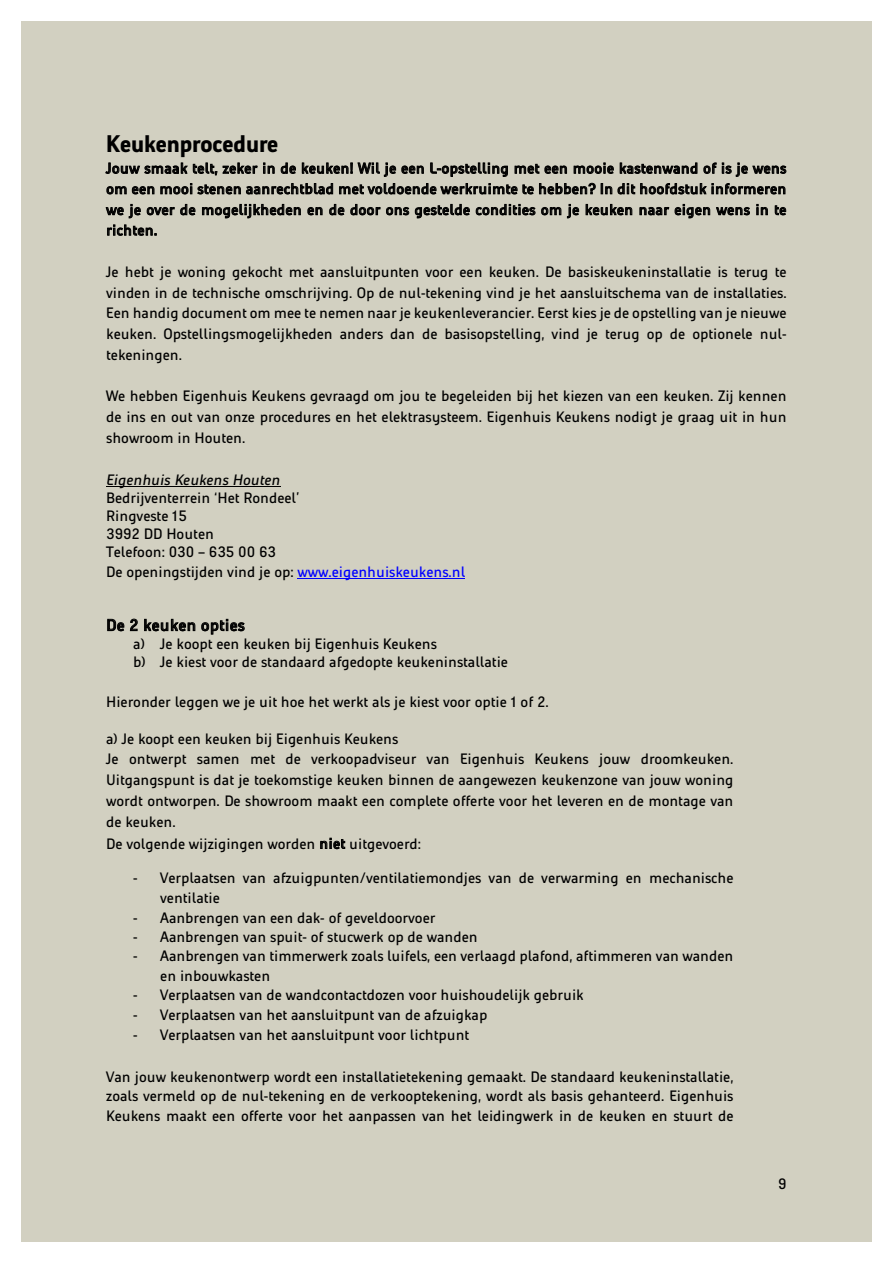
<style>
.page{position:relative;width:893px;height:1263px;background:#fff}
.page>*{position:absolute;margin:0;border:0;box-sizing:border-box;transform-origin:0 0}
.t1{font:900 24.15px "Heijmans Con";color:#000}
.t2{font:16.2px "Heijmans";letter-spacing:.02em;color:#000}
.t3{font:15.15px/20.7px "Heijmans";letter-spacing:-.005em;color:#000}
.t4{font:italic 15.15px "Heijmans";letter-spacing:-.005em;color:#000}
.t5{font:14.85px/20.7px "Heijmans";letter-spacing:.015em;color:#000;text-align:justify}
.s1{color:#00f}
.s2{font-size:14.85px}
</style>
<div class="page">
<div style="left:21px;top:21px;width:851px;height:1221px;background:#d2d0c1"></div>
<hr style="left:106px;top:486px;width:174px;height:1px;background:#000">
<hr style="left:297px;top:578px;width:168px;height:1px;background:#00f">
<h1 class="t1" style="left:106px;top:129px;width:174px">Keukenprocedure</h1>
<p class="t5" style="left:106px;top:158px;width:682px">Jouw smaak telt, zeker in de keuken! Wil je een L-opstelling met een mooie kastenwand of is je wens om een mooi stenen aanrechtblad met voldoende werkruimte te hebben? In dit hoofdstuk informeren we je over de mogelijkheden en de door ons gestelde condities om je keuken naar eigen wens in te richten.</p>
<p class="t3" style="left:106px;top:261px;width:682px;text-align:justify">Je hebt je woning gekocht met aansluitpunten voor een keuken. De basiskeukeninstallatie is terug te vinden in de technische omschrijving. Op de nul-tekening vind je het aansluitschema van de installaties.<br>Een handig document om mee te nemen naar je keukenleverancier. Eerst kies je de opstelling van je nieuwe keuken. Opstellingsmogelijkheden anders dan de basisopstelling, vind je terug op de optionele nul&shy;tekeningen.</p>
<p class="t3" style="left:106px;top:386px;width:682px;text-align:justify">We hebben Eigenhuis Keukens gevraagd om jou te begeleiden bij het kiezen van een keuken. Zij kennen de ins en out van onze procedures en het elektrasysteem. Eigenhuis Keukens nodigt je graag uit in hun showroom in Houten.</p>
<p class="t4" style="left:106px;top:471px;width:176px">Eigenhuis Keukens Houten</p>
<p class="t3" style="left:106px;top:489px;width:195px;line-height:18px">Bedrijventerrein ‘Het Rondeel’<br>Ringveste 15<br>3992 DD Houten<br>Telefoon: 030 – 635 00 63</p>
<p class="t3" style="left:106px;top:561px;width:361px">De openingstijden vind je op: <span class="s1">www.eigenhuiskeukens.nl</span></p>
<p class="t2" style="left:106px;top:615px;width:140px">De 2 keuken opties</p>
<p class="t3" style="left:133px;top:635px;width:376px;line-height:18px">a) Je koopt een keuken bij Eigenhuis Keukens<br>b) Je kiest voor de standaard afgedopte keukeninstallatie</p>
<p class="t3" style="left:106px;top:691px;width:444px">Hieronder leggen we je uit hoe het werkt als je kiest voor optie 1 of 2.</p>
<p class="t3" style="left:106px;top:728px;width:629px">a) Je koopt een keuken bij Eigenhuis Keukens<br>Je ontwerpt samen met de verkoopadviseur van Eigenhuis Keukens jouw droomkeuken.<br>Uitgangspunt is dat je toekomstige keuken binnen de aangewezen keukenzone van jouw woning wordt ontworpen. De showroom maakt een complete offerte voor het leveren en de montage van de keuken.<br>De volgende wijzigingen worden <span class="s2">niet</span> uitgevoerd:</p>
<p class="t3" style="left:160px;top:868px;width:575px;line-height:19.5px;text-indent:-27px">- Verplaatsen van afzuigpunten/ventilatiemondjes van de verwarming en mechanische ventilatie</p>
<p class="t3" style="left:133px;top:907px;width:304px">- Aanbrengen van een dak- of geveldoorvoer</p>
<p class="t3" style="left:133px;top:926px;width:346px">- Aanbrengen van spuit- of stucwerk op de wanden</p>
<p class="t3" style="left:160px;top:946px;width:575px;line-height:19.5px;text-indent:-27px">- Aanbrengen van timmerwerk zoals luifels, een verlaagd plafond, aftimmeren van wanden en inbouwkasten</p>
<p class="t3" style="left:133px;top:985px;width:452px">- Verplaatsen van de wandcontactdozen voor huishoudelijk gebruik</p>
<p class="t3" style="left:133px;top:1004px;width:356px">- Verplaatsen van het aansluitpunt van de afzuigkap</p>
<p class="t3" style="left:133px;top:1024px;width:338px">- Verplaatsen van het aansluitpunt voor lichtpunt</p>
<p class="t3" style="left:106px;top:1067px;width:629px;line-height:19.5px;text-align:justify">Van jouw keukenontwerp wordt een installatietekening gemaakt. De standaard keukeninstallatie, zoals vermeld op de nul-tekening en de verkooptekening, wordt als basis gehanteerd. Eigenhuis Keukens maakt een offerte voor het aanpassen van het leidingwerk in de keuken en stuurt de</p>
<p class="t3" style="left:778px;top:1173px;width:10px">9</p>
</div>
